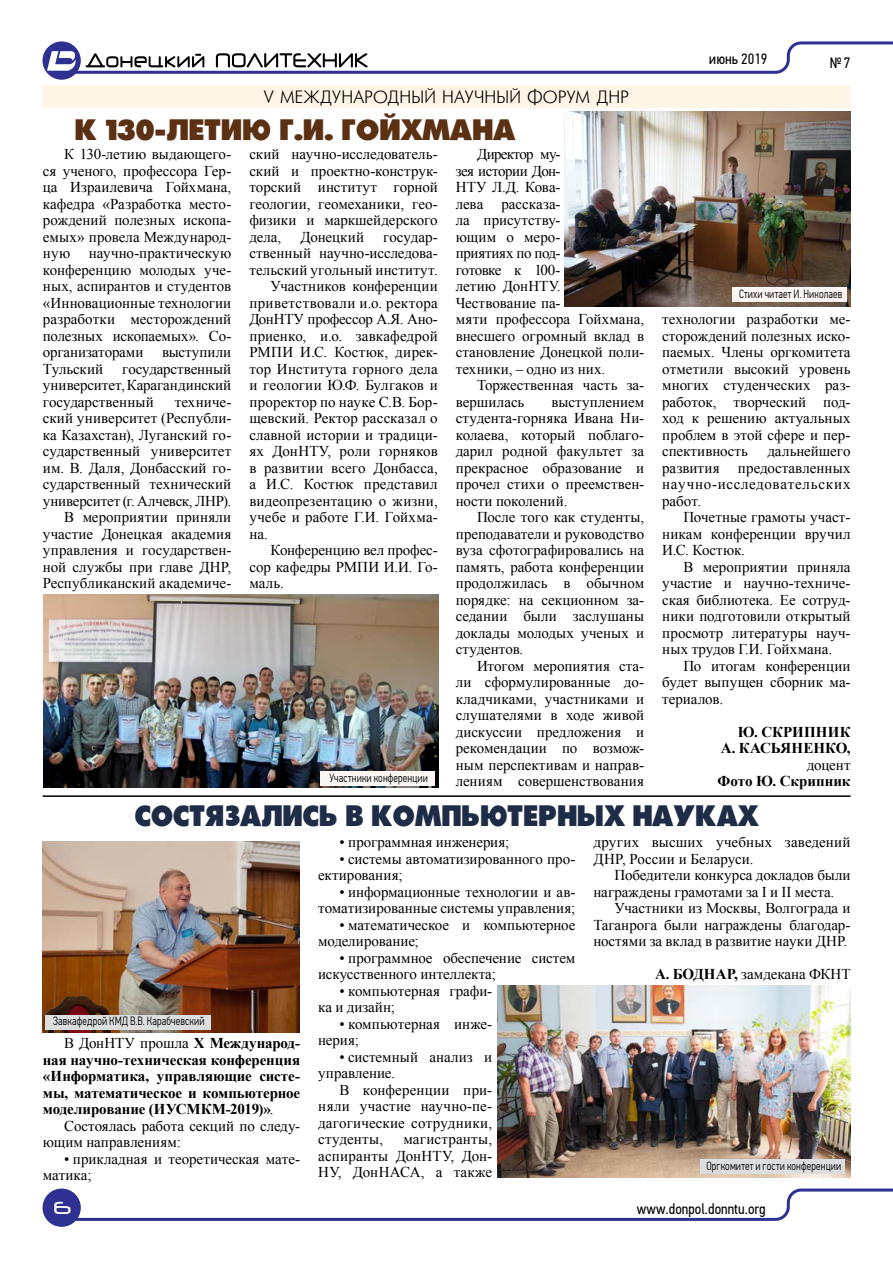
<style>
.page{position:relative;width:893px;height:1263px;background:#fff}
.page>*{position:absolute;margin:0;border:0;box-sizing:border-box;transform-origin:0 0}
.t1{font:31.5px "Futura Press Press";color:#1e2c47;scale:.95 1}
.t2{font:31.5px "Futura Press Press";color:#5c3013}
.t3{font:300 19.5px "Futura";letter-spacing:.025em;color:#000}
.t4{font:500 19.5px "Neuropol";color:#fff}
.t5{font:15px/16.5px "Times New Roman";color:#000;text-align:justify}
.t6{font:700 15px/16.5px "Times New Roman";letter-spacing:-.005em;color:#000;text-align:justify}
.t7{font:15px "PF Din Text Cond Pro";color:#000}
.t8{font:15px "Times New Roman";letter-spacing:.025em;color:#000}
.t9{font:15px "Times New Roman";letter-spacing:-.02em;color:#000}
.t10{font:700 15px/16.5px "Times New Roman";letter-spacing:.015em;color:#000;text-align:right}
.t11{font:300 12px "PF Din Text Cond Pro";letter-spacing:.015em;color:#000;scale:.9 1}
.s1{font-weight:400}
.s2{font-weight:700}
</style>
<div class="page">
<div style="left:43px;top:41px;width:38px;height:39px;background:#2e3092;border-radius:50%"></div>
<svg style="left:47px;top:41px;width:846px;height:33px"></svg>
<div style="left:43px;top:1188px;width:38px;height:39px;background:#2e3092;border-radius:50%"></div>
<svg style="left:50px;top:1188px;width:843px;height:33px"></svg>
<div style="left:43px;top:85px;width:807px;height:23px;background:#fff5e6"></div>
<hr style="left:43px;top:795px;width:808px;height:2px;background:#000">
<img style="left:565px;top:112px;width:285px;height:194px">
<div style="left:732px;top:288px;width:115px;height:14px;background:#fcf5f2"></div>
<img style="left:497px;top:986px;width:353px;height:192px">
<div style="left:700px;top:1159px;width:145px;height:14px;background:#dcddde"></div>
<img style="left:42px;top:841px;width:258px;height:191px">
<div style="left:45px;top:1015px;width:166px;height:14px;background:#dcddde"></div>
<img style="left:43px;top:594px;width:395px;height:193px">
<div style="left:320px;top:772px;width:115px;height:14px;background:#fcf5f2"></div>
<h2 class="t3" style="left:264px;top:86px;width:367px">V МЕЖДУНАРОДНЫЙ НАУЧНЫЙ ФОРУМ ДНР</h2>
<h1 class="t2" style="left:75px;top:111px;width:442px">К 130-ЛЕТИЮ Г.И. ГОЙХМАНА</h1>
<p class="t5" style="left:43px;top:145px;width:190px;text-indent:21px">К 130-летию выдающего&shy;ся ученого, профессора Гер&shy;ца Израилевича Гойхмана, кафедра «Разработка место&shy;рождений полезных ископа&shy;емых» провела Международ&shy;ную научно-практическую конференцию молодых уче&shy;ных, аспирантов и студентов «Инновационные технологии разработки месторождений полезных ископаемых». Со&shy;организаторами выступили Тульский</p>
<p class="t5" style="left:43px;top:360px;width:190px;text-indent:79px">государственный университет, Карагандинский государственный</p>
<p class="t5" style="left:43px;top:393px;width:190px;text-align:right">техниче-<br>ский университет (Республи&shy;ка Казахстан), Луганский го&shy;сударственный университет им. В. Даля, Донбасский го&shy;сударственный технический университет (г. Алчевск, ЛНР).<br>В мероприятии приняли участие Донецкая академия управления и государствен&shy;ной службы при главе ДНР,<br>Республиканский академиче-</p>
<p class="t5" style="left:249px;top:145px;width:190px">ский научно-исследователь&shy;ский и проектно-конструк&shy;торский институт горной геологии, геомеханики, гео&shy;физики и маркшейдерского дела,</p>
<p class="t5" style="left:300px;top:228px;width:65px">Донецкий</p>
<p class="t5" style="left:383px;top:228px;width:56px">государ-</p>
<p class="t5" style="left:249px;top:244px;width:190px">ственный научно-исследова-</p>
<p class="t5" style="left:249px;top:261px;width:190px">тельский угольный институт.</p>
<p class="t5" style="left:271px;top:277px;width:169px">Участников конференции</p>
<p class="t8" style="left:249px;top:292px;width:190px">приветствовали и.о. ректора</p>
<p class="t9" style="left:249px;top:309px;width:190px">ДонНТУ профессор А.Я. Ано-</p>
<p class="t5" style="left:249px;top:327px;width:190px">приенко, и.о. завкафедрой</p>
<p class="t5" style="left:249px;top:343px;width:190px">РМПИ И.С. Костюк, дирек-</p>
<p class="t5" style="left:249px;top:360px;width:190px">тор Института горного дела</p>
<p class="t5" style="left:249px;top:376px;width:190px">и геологии Ю.Ф. Булгаков и</p>
<p class="t5" style="left:249px;top:393px;width:190px">проректор по науке С.В. Бор-</p>
<p class="t5" style="left:249px;top:409px;width:190px">щевский. Ректор рассказал о</p>
<p class="t5" style="left:249px;top:426px;width:190px">славной истории и традици-</p>
<p class="t5" style="left:249px;top:442px;width:190px">ях ДонНТУ, роли горняков</p>
<p class="t5" style="left:249px;top:459px;width:190px">в развитии всего Донбасса,</p>
<p class="t5" style="left:249px;top:475px;width:190px">а И.С. Костюк представил</p>
<p class="t5" style="left:249px;top:492px;width:190px">видеопрезентацию о жизни,</p>
<p class="t5" style="left:249px;top:508px;width:190px">учебе и работе Г.И. Гойхма-</p>
<p class="t5" style="left:249px;top:525px;width:20px">на.</p>
<p class="t5" style="left:271px;top:541px;width:169px">Конференцию вел профес-</p>
<p class="t5" style="left:249px;top:558px;width:190px">сор кафедры РМПИ И.И. Го-</p>
<p class="t5" style="left:249px;top:574px;width:36px">маль.</p>
<p class="t11" style="left:329px;top:771px;width:111px">Участники конференции</p>
<p class="t5" style="left:456px;top:145px;width:190px;text-align:left;text-indent:21px">Директор му-<br>зея истории Дон-<br>НТУ Л.Д. Кова-<br>лева рассказа-<br>ла присутству-<br>ющим о меро-<br>приятиях по под-<br>готовке к 100-<br>летию ДонНТУ.<br>Чествование па-<br>мяти профессора Гойхмана, внесшего огромный вклад в становление Донецкой поли&shy;техники, – одно из них.</p>
<p class="t5" style="left:456px;top:376px;width:190px;text-indent:21px">Торжественная часть за&shy;вершилась</p>
<p class="t5" style="left:456px;top:393px;width:190px;text-indent:96px">выступлением студента-горняка Ивана Ни&shy;колаева, который поблаго&shy;дарил родной факультет за прекрасное образование и прочел стихи о преемствен&shy;ности поколений.</p>
<p class="t5" style="left:456px;top:508px;width:190px;text-indent:21px">После того как студенты, преподаватели и руководство вуза сфотографировались на память, работа конференции продолжилась в обычном порядке: на секционном за&shy;седании были заслушаны доклады молодых ученых и студентов.</p>
<p class="t5" style="left:456px;top:657px;width:190px;text-indent:21px">Итогом меропиятия ста&shy;ли сформулированные до&shy;кладчиками, участниками и слушателями в ходе живой дискуссии предложения и рекомендации по возмож&shy;ным перспективам и направ&shy;лениям совершенствования</p>
<p class="t7" style="left:709px;top:50px;width:60px">июнь 2019</p>
<p class="t7" style="left:830px;top:53px;width:22px">№ 7</p>
<p class="t11" style="left:739px;top:287px;width:116px">Стихи читает И. Николаев</p>
<p class="t5" style="left:662px;top:311px;width:190px">технологии разработки ме&shy;сторождений полезных иско&shy;паемых. Члены оргкомитета отметили высокий уровень многих студенческих раз&shy;работок, творческий под&shy;ход к решению актуальных проблем в этой сфере и пер&shy;спективность</p>
<p class="t5" style="left:662px;top:443px;width:190px;text-indent:105px">дальнейшего развития предоставленных научно-исследовательских работ.</p>
<p class="t5" style="left:662px;top:509px;width:190px;text-indent:21px">Почетные грамоты участ&shy;никам конференции вручил И.С. Костюк.</p>
<p class="t5" style="left:662px;top:558px;width:190px;text-indent:21px">В мероприятии приняла участие и научно-техниче&shy;ская библиотека. Ее сотруд&shy;ники подготовили открытый просмотр литературы науч&shy;ных трудов Г.И. Гойхмана.</p>
<p class="t5" style="left:662px;top:657px;width:190px;text-indent:21px">По итогам конференции будет выпущен сборник ма&shy;териалов.</p>
<p class="t10" style="left:721px;top:723px;width:131px">Ю. СКРИПНИК<br>А. КАСЬЯНЕНКО,</p>
<p class="t5" style="left:807px;top:756px;width:45px">доцент</p>
<p class="t6" style="left:718px;top:772px;width:135px">Фото Ю. Скрипник</p>
<h1 class="t1" style="left:135px;top:797px;width:658px">СОСТЯЗАЛИСЬ В КОМПЬЮТЕРНЫХ НАУКАХ</h1>
<p class="t11" style="left:53px;top:1014px;width:170px">Завкафедрой КМД В.В. Карабчевский</p>
<p class="t6" style="left:43px;top:1034px;width:259px;text-indent:21px"><span class="s1">В ДонНТУ прошла</span> Х Международ&shy;ная научно-техническая конференция «Информатика, управляющие систе&shy;мы, математическое и компьютерное моделирование (ИУСМКМ-2019)»<span class="s1">.</span></p>
<p class="t5" style="left:43px;top:1117px;width:259px;text-indent:21px">Состоялась работа секций по следу&shy;ющим направлениям:</p>
<p class="t5" style="left:43px;top:1150px;width:259px;text-indent:21px">• прикладная и теоретическая мате&shy;матика;</p>
<p class="t5" style="left:339px;top:833px;width:172px">• программная инженерия;</p>
<p class="t5" style="left:318px;top:850px;width:259px;text-indent:21px">• системы автоматизированного про&shy;ектирования;</p>
<p class="t5" style="left:318px;top:883px;width:259px;text-align:right">• информационные технологии и ав&shy;томатизированные системы управления;</p>
<p class="t5" style="left:318px;top:916px;width:259px;text-indent:21px">• математическое и компьютерное моделирование;</p>
<p class="t5" style="left:318px;top:949px;width:259px;text-indent:21px">• программное обеспечение систем искусственного интеллекта;</p>
<p class="t5" style="left:318px;top:982px;width:176px;text-indent:21px">• компьютерная графи&shy;ка и дизайн;</p>
<p class="t5" style="left:318px;top:1015px;width:175px;text-indent:21px">• компьютерная инже&shy;нерия;</p>
<p class="t5" style="left:318px;top:1048px;width:175px;text-indent:21px">• системный анализ и управление.</p>
<p class="t5" style="left:318px;top:1081px;width:175px;text-indent:21px">В конференции при&shy;няли участие научно-пе&shy;дагогические сотрудники, студенты,</p>
<p class="t5" style="left:318px;top:1130px;width:176px;text-indent:85px">магистранты, аспиранты ДонНТУ, Дон-НУ, ДонНАСА, а также</p>
<p class="t5" style="left:593px;top:833px;width:259px">других высших учебных заведений<br>ДНР, России и Беларуси.</p>
<p class="t5" style="left:593px;top:866px;width:259px;text-indent:21px">Победители конкурса докладов были награждены грамотами за I и II места.</p>
<p class="t5" style="left:593px;top:899px;width:259px;text-indent:21px">Участники из Москвы, Волгограда и Таганрога были награждены благодар&shy;ностями за вклад в развитие науки ДНР.</p>
<p class="t5" style="left:655px;top:965px;width:197px"><span class="s2">А. БОДНАР,</span> замдекана ФКНТ</p>
<p class="t11" style="left:706px;top:1158px;width:151px">Оргкомитет и гости конференции</p>
<h2 class="t4" style="left:53px;top:1199px;width:20px">6</h2>
<p class="t7" style="left:637px;top:1200px;width:130px">www.donpol.donntu.org</p>
</div>
